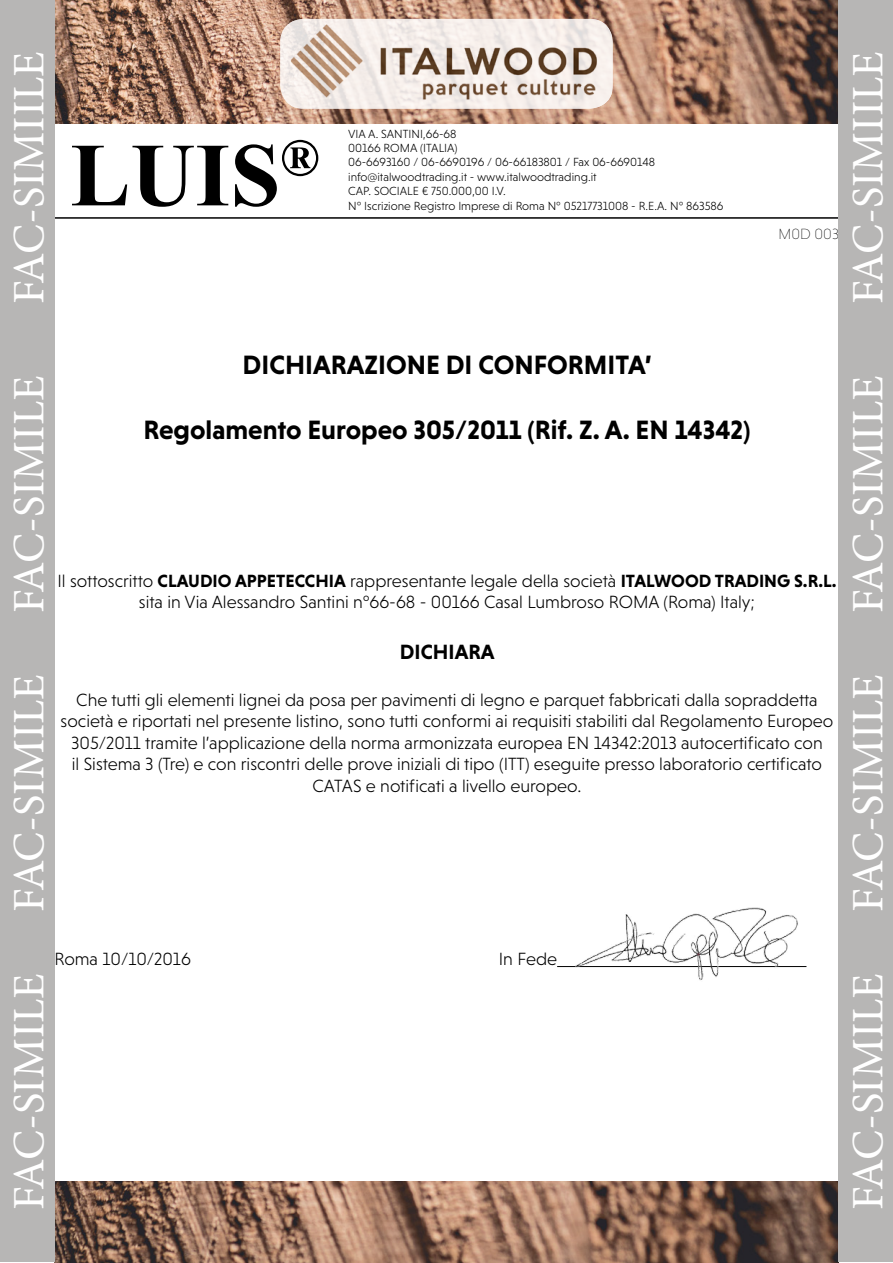
<style>
.page{position:relative;width:893px;height:1263px;background:#fff}
.page>*{position:absolute;margin:0;border:0;box-sizing:border-box;transform-origin:0 0}
.t1{font:700 90px "Times New Roman";color:#000}
.t2{font:700 52.5px "Times New Roman";color:#000}
.t3{font:45px "Minion Pro";color:#fff}
.t4{font:700 27px "Niveau Grotesk";color:#000}
.t5{font:700 21px "Niveau Grotesk";color:#000}
.t6{font:300 18px/21.6px "Niveau Grotesk";color:#000;text-align:center}
.t7{font:200 15px "Niveau Grotesk";color:#000}
.t8{font:300 12px/14.4px "Niveau Grotesk";color:#000}
.s1{font-weight:700}
</style>
<div class="page">
<img style="left:54px;top:0;width:785px;height:123px">
<img style="left:54px;top:1181px;width:785px;height:82px">
<hr style="left:557px;top:966px;width:249px;height:1px;background:#000">
<svg style="left:280px;top:19px;width:333px;height:90px"></svg>
<img style="left:291px;top:19px;width:321px;height:90px">
<hr style="left:54px;top:217px;width:785px;height:2px;background:#000">
<div style="left:0;top:0;width:54px;height:1261px;background:#b7b6b5"></div>
<div style="left:839px;top:0;width:54px;height:1261px;background:#b7b6b5"></div>
<img style="left:570px;top:907px;width:237px;height:74px">
<h3 class="t3" style="left:-1px;top:304px;width:254px;rotate:-90deg">FAC-SIMIILE</h3>
<h2 class="t2" style="left:280px;top:122px;width:41px">®</h2>
<h1 class="t1" style="left:70px;top:113px;width:212px">LUIS</h1>
<p class="t8" style="left:348px;top:126px;width:308px">VIA A. SANTINI,66-68<br>00166 ROMA (ITALIA)<br>06-6693160 / 06-6690196 / 06-66183801 / Fax 06-6690148 info@italwoodtrading.it - www.italwoodtrading.it<br>CAP. SOCIALE € 750.000,00 I.V.</p>
<p class="t8" style="left:348px;top:198px;width:377px">N° Iscrizione Registro Imprese di Roma N° 05217731008 - R.E.A. N° 863586</p>
<p class="t7" style="left:779px;top:226px;width:62px">M0D 003</p>
<h3 class="t3" style="left:838px;top:304px;width:254px;rotate:-90deg">FAC-SIMIILE</h3>
<h3 class="t3" style="left:-1px;top:613px;width:239px;rotate:-90deg">FAC-SIMILE</h3>
<h3 class="t3" style="left:-1px;top:912px;width:239px;rotate:-90deg">FAC-SIMILE</h3>
<h3 class="t4" style="left:243px;top:349px;width:411px">DICHIARAZIONE DI CONFORMITA’</h3>
<h3 class="t4" style="left:143px;top:414px;width:609px">Regolamento Europeo 305/2011 (Rif. Z. A. EN 14342)</h3>
<p class="t6" style="left:58px;top:570px;width:780px">Il sottoscritto <span class="s1">CLAUDIO APPETECCHIA</span> rappresentante legale della società <span class="s1">ITALWOOD TRADING S.R.L. </span>sita in Via Alessandro Santini n°66-68 - 00166 Casal Lumbroso ROMA (Roma) Italy;</p>
<p class="t5" style="left:400px;top:639px;width:96px">DICHIARA</p>
<p class="t6" style="left:61px;top:688px;width:774px">Che tutti gli elementi lignei da posa per pavimenti di legno e parquet fabbricati dalla sopraddetta società e riportati nel presente listino, sono tutti conformi ai requisiti stabiliti dal Regolamento Europeo 305/2011 tramite l’applicazione della norma armonizzata europea EN 14342:2013 autocertificato con<br>il Sistema 3 (Tre) e con riscontri delle prove iniziali di tipo (ITT) eseguite presso laboratorio certificato CATAS e notificati a livello europeo.</p>
<h3 class="t3" style="left:838px;top:613px;width:239px;rotate:-90deg">FAC-SIMILE</h3>
<h3 class="t3" style="left:838px;top:912px;width:239px;rotate:-90deg">FAC-SIMILE</h3>
<h3 class="t3" style="left:-1px;top:1210px;width:239px;rotate:-90deg">FAC-SIMILE</h3>
<p class="t6" style="left:54px;top:948px;width:138px">Roma 10/10/2016</p>
<p class="t6" style="left:499px;top:948px;width:60px">In Fede</p>
<h3 class="t3" style="left:838px;top:1210px;width:239px;rotate:-90deg">FAC-SIMILE</h3>
</div>
